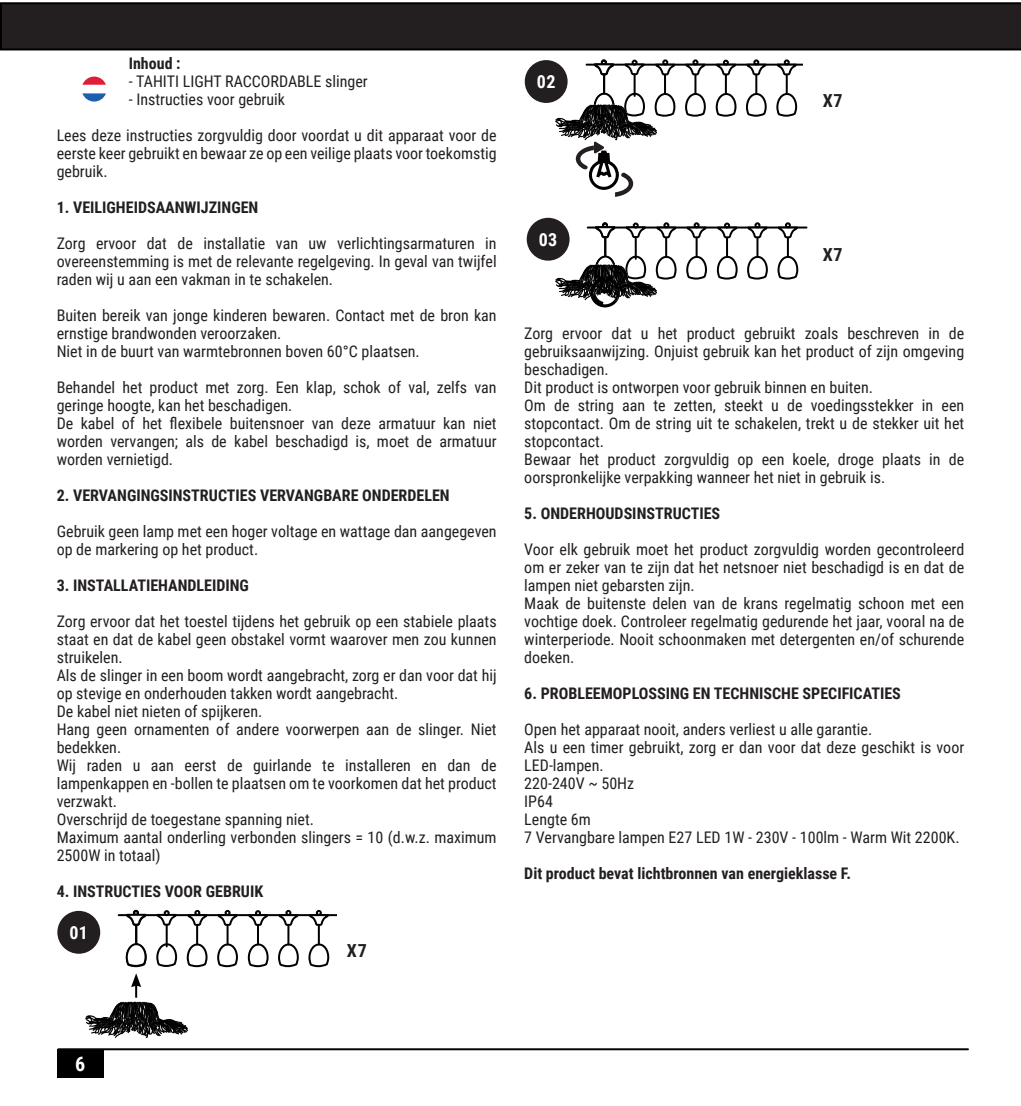
<style>
.page{position:relative;width:1021px;height:1106px;background:#fff}
.page>*{position:absolute;margin:0;border:0;box-sizing:border-box;transform-origin:0 0}
.t1{font:700 20px "Roboto Condensed";color:#fff}
.t2{font:700 18px "Roboto Condensed";color:#fff}
.t3{font:700 18px "Roboto Condensed";color:#231f20}
.t4{font:16px/18px "Roboto Condensed";color:#231f20;text-align:justify}
.t5{font:700 16px "Roboto Condensed";color:#231f20}
</style>
<div class="page">
<div style="left:57px;top:1049px;width:46px;height:28px;background:#000001"></div>
<svg style="left:82px;top:77px;width:24px;height:8px"></svg>
<svg style="left:82px;top:93px;width:24px;height:9px"></svg>
<div style="left:57px;top:910px;width:43px;height:43px;background:#231f20;border-radius:50%"></div>
<hr style="left:119px;top:914px;width:320px;height:2px;background:#000">
<svg style="left:156px;top:942px;width:20px;height:25px"></svg>
<hr style="left:166px;top:917px;width:2px;height:29px;background:#000">
<svg style="left:186px;top:942px;width:21px;height:109px"></svg>
<hr style="left:196px;top:915px;width:2px;height:29px;background:#000">
<svg style="left:216px;top:942px;width:21px;height:109px"></svg>
<hr style="left:226px;top:915px;width:2px;height:29px;background:#000">
<svg style="left:247px;top:943px;width:21px;height:108px"></svg>
<hr style="left:257px;top:915px;width:2px;height:29px;background:#000">
<svg style="left:277px;top:942px;width:21px;height:109px"></svg>
<hr style="left:287px;top:915px;width:2px;height:29px;background:#000">
<svg style="left:307px;top:942px;width:21px;height:109px"></svg>
<hr style="left:318px;top:915px;width:2px;height:29px;background:#000">
<svg style="left:338px;top:1050px;width:21px;height:1px"></svg>
<svg style="left:368px;top:1050px;width:21px;height:1px"></svg>
<svg style="left:400px;top:1050px;width:21px;height:1px"></svg>
<svg style="left:155px;top:910px;width:23px;height:16px"></svg>
<svg style="left:186px;top:910px;width:22px;height:17px"></svg>
<svg style="left:216px;top:910px;width:22px;height:17px"></svg>
<svg style="left:246px;top:910px;width:23px;height:16px"></svg>
<svg style="left:277px;top:910px;width:22px;height:17px"></svg>
<svg style="left:307px;top:910px;width:23px;height:17px"></svg>
<hr style="left:135px;top:914px;width:2px;height:30px;background:#000">
<svg style="left:124px;top:909px;width:23px;height:18px"></svg>
<svg style="left:125px;top:942px;width:21px;height:42px"></svg>
<hr style="left:586px;top:64px;width:321px;height:2px;background:#000">
<hr style="left:633px;top:67px;width:2px;height:29px;background:#000">
<hr style="left:664px;top:65px;width:2px;height:29px;background:#000">
<hr style="left:694px;top:65px;width:2px;height:29px;background:#000">
<hr style="left:725px;top:65px;width:2px;height:29px;background:#000">
<hr style="left:755px;top:65px;width:2px;height:29px;background:#000">
<hr style="left:785px;top:65px;width:2px;height:29px;background:#000">
<svg style="left:623px;top:60px;width:22px;height:16px"></svg>
<svg style="left:653px;top:59px;width:23px;height:17px"></svg>
<svg style="left:683px;top:59px;width:23px;height:17px"></svg>
<svg style="left:714px;top:60px;width:23px;height:16px"></svg>
<svg style="left:744px;top:59px;width:23px;height:17px"></svg>
<svg style="left:775px;top:59px;width:22px;height:17px"></svg>
<hr style="left:603px;top:64px;width:2px;height:30px;background:#000">
<svg style="left:592px;top:59px;width:23px;height:17px"></svg>
<div style="left:524px;top:60px;width:43px;height:43px;background:#231f20;border-radius:50%"></div>
<div style="left:526px;top:218px;width:43px;height:43px;background:#231f20;border-radius:50%"></div>
<hr style="left:587px;top:226px;width:219px;height:2px;background:#000">
<svg style="left:653px;top:93px;width:24px;height:187px"></svg>
<svg style="left:684px;top:92px;width:23px;height:188px"></svg>
<svg style="left:714px;top:92px;width:24px;height:188px"></svg>
<svg style="left:744px;top:92px;width:24px;height:188px"></svg>
<svg style="left:775px;top:92px;width:23px;height:188px"></svg>
<svg style="left:575px;top:160px;width:71px;height:87px"></svg>
<div style="left:803px;top:50px;width:147px;height:90px;background:#fff"></div>
<div style="left:337px;top:907px;width:104px;height:69px;background:#fff"></div>
<img style="left:548px;top:247px;width:117px;height:61px">
<img style="left:548px;top:87px;width:117px;height:73px">
<img style="left:85px;top:984px;width:111px;height:73px">
<svg style="left:0;top:2px;width:1020px;height:48px"></svg>
<hr style="left:58px;top:1048px;width:910px;height:2px;background:#040503">
<p class="t5" style="left:129px;top:52px;width:53px">Inhoud :</p>
<p class="t4" style="left:129px;top:71px;width:240px">- TAHITI LIGHT RACCORDABLE slinger</p>
<p class="t4" style="left:129px;top:89px;width:158px">- Instructies voor gebruik</p>
<p class="t4" style="left:57px;top:125px;width:441px">Lees deze instructies zorgvuldig door voordat u dit apparaat voor de eerste keer gebruikt en bewaar ze op een veilige plaats voor toekomstig gebruik.</p>
<p class="t5" style="left:57px;top:196px;width:203px">1. VEILIGHEIDSAANWIJZINGEN</p>
<p class="t4" style="left:57px;top:233px;width:441px">Zorg ervoor dat de installatie van uw verlichtingsarmaturen in overeenstemming is met de relevante regelgeving. In geval van twijfel raden wij u aan een vakman in te schakelen.</p>
<p class="t4" style="left:57px;top:305px;width:441px">Buiten bereik van jonge kinderen bewaren. Contact met de bron kan ernstige brandwonden veroorzaken.</p>
<p class="t4" style="left:57px;top:341px;width:364px">Niet in de buurt van warmtebronnen boven 60°C plaatsen.</p>
<p class="t4" style="left:57px;top:377px;width:441px">Behandel het product met zorg. Een klap, schok of val, zelfs van geringe hoogte, kan het beschadigen.</p>
<p class="t4" style="left:57px;top:413px;width:441px">De kabel of het flexibele buitensnoer van deze armatuur kan niet worden vervangen; als de kabel beschadigd is, moet de armatuur worden vernietigd.</p>
<p class="t5" style="left:57px;top:484px;width:394px">2. VERVANGINGSINSTRUCTIES VERVANGBARE ONDERDELEN</p>
<p class="t4" style="left:57px;top:521px;width:441px">Gebruik geen lamp met een hoger voltage en wattage dan aangegeven op de markering op het product.</p>
<p class="t5" style="left:57px;top:574px;width:194px">3. INSTALLATIEHANDLEIDING</p>
<p class="t4" style="left:57px;top:611px;width:441px">Zorg ervoor dat het toestel tijdens het gebruik op een stabiele plaats staat en dat de kabel geen obstakel vormt waarover men zou kunnen struikelen.</p>
<p class="t4" style="left:57px;top:665px;width:441px">Als de slinger in een boom wordt aangebracht, zorg er dan voor dat hij op stevige en onderhouden takken wordt aangebracht.</p>
<p class="t4" style="left:57px;top:701px;width:207px">De kabel niet nieten of spijkeren.</p>
<p class="t4" style="left:57px;top:719px;width:441px">Hang geen ornamenten of andere voorwerpen aan de slinger. Niet bedekken.</p>
<p class="t4" style="left:57px;top:755px;width:441px">Wij raden u aan eerst de guirlande te installeren en dan de lampenkappen en -bollen te plaatsen om te voorkomen dat het product verzwakt.</p>
<p class="t4" style="left:57px;top:809px;width:259px">Overschrijd de toegestane spanning niet.</p>
<p class="t4" style="left:57px;top:827px;width:441px">Maximum aantal onderling verbonden slingers = 10 (d.w.z. maximum<br>2500W in totaal)</p>
<p class="t5" style="left:57px;top:880px;width:208px">4. INSTRUCTIES VOOR GEBRUIK</p>
<p class="t2" style="left:69px;top:920px;width:20px">01</p>
<p class="t3" style="left:347px;top:938px;width:21px">X7</p>
<p class="t2" style="left:537px;top:69px;width:20px">02</p>
<p class="t2" style="left:539px;top:227px;width:20px">03</p>
<p class="t3" style="left:822px;top:87px;width:21px">X7</p>
<p class="t3" style="left:822px;top:242px;width:21px">X7</p>
<p class="t4" style="left:524px;top:323px;width:441px">Zorg ervoor dat u het product gebruikt zoals beschreven in de gebruiksaanwijzing. Onjuist gebruik kan het product of zijn omgeving beschadigen.</p>
<p class="t4" style="left:524px;top:377px;width:350px">Dit product is ontworpen voor gebruik binnen en buiten.</p>
<p class="t4" style="left:524px;top:395px;width:441px">Om de string aan te zetten, steekt u de voedingsstekker in een stopcontact. Om de string uit te schakelen, trekt u de stekker uit het stopcontact.</p>
<p class="t4" style="left:524px;top:449px;width:441px">Bewaar het product zorgvuldig op een koele, droge plaats in de oorspronkelijke verpakking wanneer het niet in gebruik is.</p>
<p class="t5" style="left:524px;top:502px;width:197px">5. ONDERHOUDSINSTRUCTIES</p>
<p class="t4" style="left:524px;top:539px;width:441px">Voor elk gebruik moet het product zorgvuldig worden gecontroleerd om er zeker van te zijn dat het netsnoer niet beschadigd is en dat de lampen niet gebarsten zijn.</p>
<p class="t4" style="left:524px;top:593px;width:441px">Maak de buitenste delen van de krans regelmatig schoon met een vochtige doek. Controleer regelmatig gedurende het jaar, vooral na de winterperiode. Nooit schoonmaken met detergenten en/of schurende doeken.</p>
<p class="t5" style="left:524px;top:682px;width:378px">6. PROBLEEMOPLOSSING EN TECHNISCHE SPECIFICATIES</p>
<p class="t4" style="left:524px;top:719px;width:349px">Open het apparaat nooit, anders verliest u alle garantie.</p>
<p class="t4" style="left:524px;top:737px;width:441px">Als u een timer gebruikt, zorg er dan voor dat deze geschikt is voor<br>LED-lampen.</p>
<p class="t4" style="left:524px;top:773px;width:111px">220-240V ~ 50Hz</p>
<p class="t4" style="left:524px;top:791px;width:30px">IP64</p>
<p class="t4" style="left:524px;top:809px;width:68px">Lengte 6m</p>
<p class="t4" style="left:524px;top:827px;width:436px">7 Vervangbare lampen E27 LED 1W - 230V - 100lm - Warm Wit 2200K.</p>
<p class="t5" style="left:524px;top:862px;width:328px">Dit product bevat lichtbronnen van energieklasse F.</p>
<p class="t1" style="left:75px;top:1049px;width:12px">6</p>
</div>
